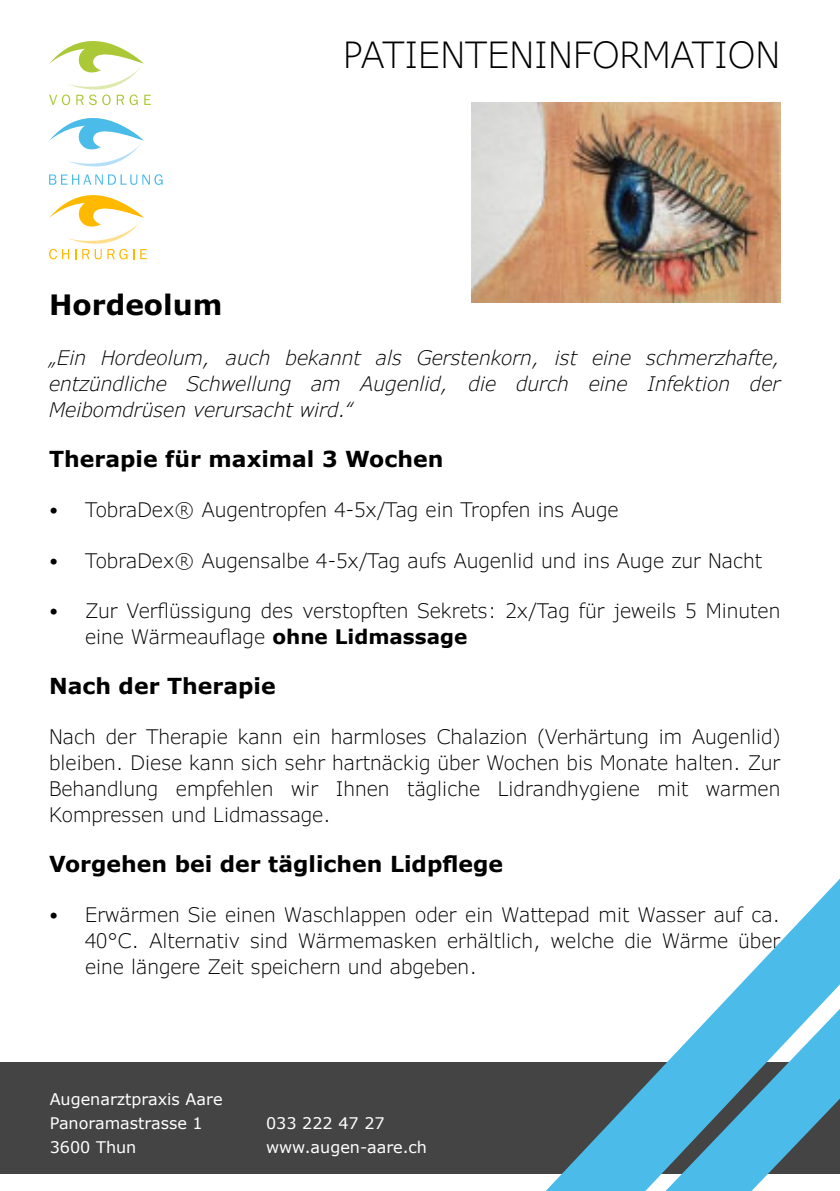
<style>
.page{position:relative;width:840px;height:1191px;background:#fff}
.page>*{position:absolute;margin:0;border:0;box-sizing:border-box;transform-origin:0 0}
.t1{font:300 36px "Verdana Pro";color:#000}
.t2{font:700 28px "Verdana Pro";color:#000}
.t3{font:700 22px "Verdana Pro";color:#000}
.t4{font:300 20px "Verdana Pro";color:#000}
.t5{font:italic 300 20px "Verdana Pro";color:#000}
.t6{font:16px "Verdana";color:#fff}
.s1{font-weight:700}
</style>
<div class="page">
<div style="left:0;top:1062px;width:839px;height:111px;background:#444"></div>
<svg style="left:468px;top:880px;width:371px;height:294px"></svg>
<svg style="left:546px;top:975px;width:293px;height:216px;fill:#4bbbe9"></svg>
<svg style="left:49px;top:41px;width:102px;height:126px"></svg>
<svg style="left:49px;top:174px;width:113px;height:85px"></svg>
<img style="left:471px;top:103px;width:309px;height:200px">
<p class="t1" style="left:343px;top:41px;width:438px">PATIENTENINFORMATION</p>
<p class="t2" style="left:49px;top:294px;width:175px">Hordeolum</p>
<p class="t5" style="left:49px;top:350px;width:732px">„Ein Hordeolum, auch bekannt als Gerstenkorn, ist eine schmerzhafte,</p>
<p class="t5" style="left:49px;top:376px;width:732px">entzündliche Schwellung am Augenlid, die durch eine Infektion der</p>
<p class="t5" style="left:49px;top:402px;width:305px">Meibomdrüsen verursacht wird.“</p>
<p class="t3" style="left:49px;top:450px;width:395px">Therapie für maximal 3 Wochen</p>
<p class="t4" style="left:49px;top:502px;width:570px">• TobraDex® Augentropfen 4-5x/Tag ein Tropfen ins Auge</p>
<p class="t4" style="left:49px;top:552px;width:714px">• TobraDex® Augensalbe 4-5x/Tag aufs Augenlid und ins Auge zur Nacht</p>
<p class="t4" style="left:49px;top:602px;width:732px">• Zur Verflüssigung des verstopften Sekrets: 2x/Tag für jeweils 5 Minuten</p>
<p class="t4" style="left:85px;top:628px;width:383px">eine Wärmeauflage <span class="s1">ohne Lidmassage</span></p>
<p class="t3" style="left:49px;top:676px;width:228px">Nach der Therapie</p>
<p class="t4" style="left:49px;top:728px;width:732px">Nach der Therapie kann ein harmloses Chalazion (Verhärtung im Augenlid)</p>
<p class="t4" style="left:49px;top:754px;width:732px">bleiben. Diese kann sich sehr hartnäckig über Wochen bis Monate halten. Zur</p>
<p class="t4" style="left:49px;top:780px;width:732px">Behandlung empfehlen wir Ihnen tägliche Lidrandhygiene mit warmen</p>
<p class="t4" style="left:49px;top:806px;width:283px">Kompressen und Lidmassage.</p>
<p class="t3" style="left:49px;top:854px;width:455px">Vorgehen bei der täglichen Lidpflege</p>
<p class="t4" style="left:49px;top:906px;width:732px">• Erwärmen Sie einen Waschlappen oder ein Wattepad mit Wasser auf ca.</p>
<p class="t4" style="left:85px;top:932px;width:696px">40°C. Alternativ sind Wärmemasken erhältlich, welche die Wärme über</p>
<p class="t4" style="left:85px;top:958px;width:393px">eine längere Zeit speichern und abgeben.</p>
<p class="t6" style="left:50px;top:1092px;width:174px">Augenarztpraxis Aare</p>
<p class="t6" style="left:50px;top:1116px;width:154px">Panoramastrasse 1</p>
<p class="t6" style="left:266px;top:1116px;width:120px">033 222 47 27</p>
<p class="t6" style="left:50px;top:1140px;width:88px">3600 Thun</p>
<p class="t6" style="left:266px;top:1140px;width:162px">www.augen-aare.ch</p>
</div>
